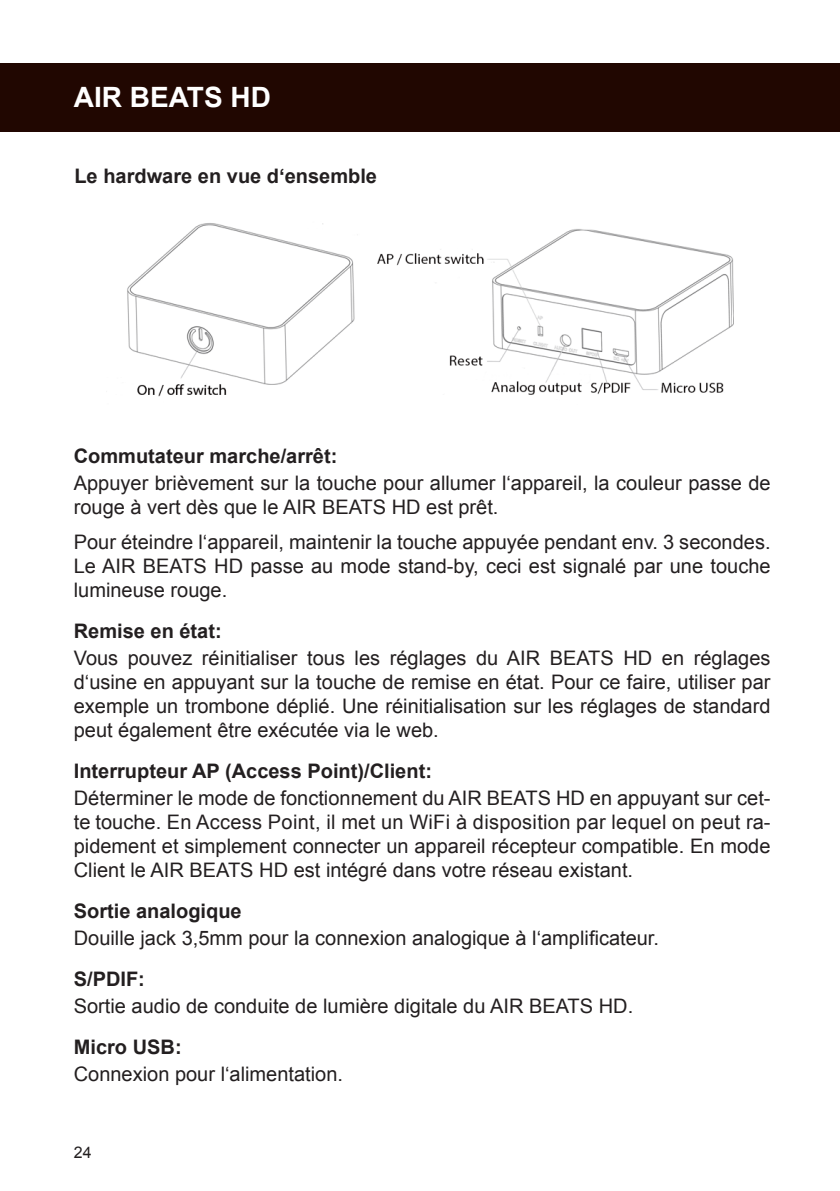
<style>
.page{position:relative;width:840px;height:1191px;background:#fff}
.page>*{position:absolute;margin:0;border:0;box-sizing:border-box;transform-origin:0 0}
.t1{font:700 28px "Arial";color:#fff}
.t2{font:20px/24px "Arial";color:#231f20;text-align:justify}
.t3{font:700 20px "Arial";color:#231f20}
.t4{font:16px "Arial";color:#231f20}
</style>
<div class="page">
<div style="left:0;top:64px;width:839px;height:68px;background:#210701"></div>
<img style="left:127px;top:223px;width:607px;height:174px">
<h1 class="t1" style="left:74px;top:79px;width:199px">AIR BEATS HD</h1>
<p class="t3" style="left:74px;top:163px;width:304px">Le hardware en vue d‘ensemble</p>
<p class="t3" style="left:74px;top:443px;width:265px">Commutateur marche/arrêt:</p>
<p class="t2" style="left:74px;top:471px;width:698px">Appuyer brièvement sur la touche pour allumer l‘appareil, la couleur passe de rouge à vert dès que le AIR BEATS HD est prêt.</p>
<p class="t2" style="left:74px;top:530px;width:698px">Pour éteindre l‘appareil, maintenir la touche appuyée pendant env. 3 secondes.<br>Le AIR BEATS HD passe au mode stand-by, ceci est signalé par une touche lumineuse rouge.</p>
<p class="t3" style="left:74px;top:618px;width:149px">Remise en état:</p>
<p class="t2" style="left:74px;top:646px;width:698px">Vous pouvez réinitialiser tous les réglages du AIR BEATS HD en réglages d‘usine en appuyant sur la touche de remise en état. Pour ce faire, utiliser par exemple un trombone déplié. Une réinitialisation sur les réglages de standard peut également être exécutée via le web.</p>
<p class="t3" style="left:74px;top:758px;width:359px">Interrupteur AP (Access Point)/Client:</p>
<p class="t2" style="left:74px;top:786px;width:698px">Déterminer le mode de fonctionnement du AIR BEATS HD en appuyant sur cet&shy;te touche. En Access Point, il met un WiFi à disposition par lequel on peut ra&shy;pidement et simplement connecter un appareil récepteur compatible. En mode Client le AIR BEATS HD est intégré dans votre réseau existant.</p>
<p class="t3" style="left:74px;top:897px;width:169px">Sortie analogique</p>
<p class="t2" style="left:74px;top:926px;width:586px">Douille jack 3,5mm pour la connexion analogique à l‘amplificateur.</p>
<p class="t3" style="left:74px;top:965px;width:73px">S/PDIF:</p>
<p class="t2" style="left:74px;top:993px;width:560px">Sortie audio de conduite de lumière digitale du AIR BEATS HD.</p>
<p class="t3" style="left:74px;top:1033px;width:109px">Micro USB:</p>
<p class="t2" style="left:74px;top:1061px;width:270px">Connexion pour l‘alimentation.</p>
<p class="t4" style="left:74px;top:1141px;width:19px">24</p>
</div>
